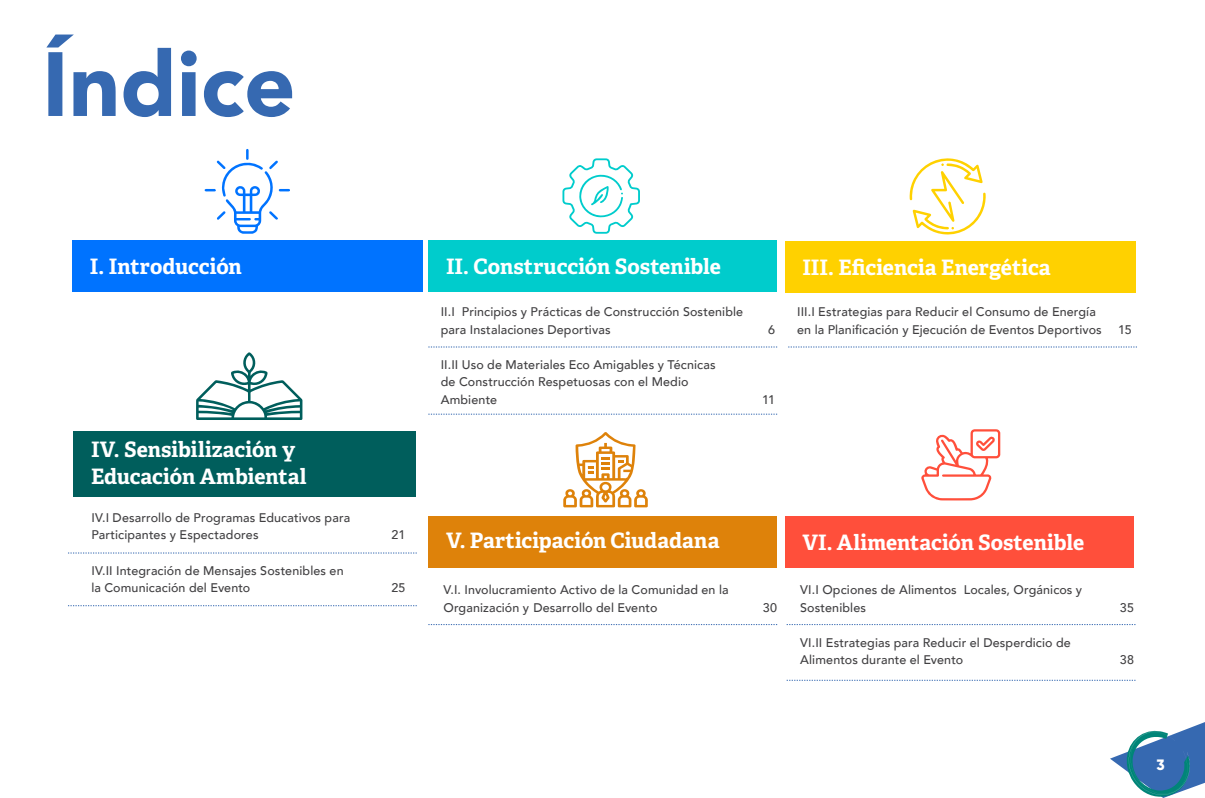
<style>
.page{position:relative;width:1205px;height:798px;background:#fff}
.page>*{position:absolute;margin:0;border:0;box-sizing:border-box;transform-origin:0 0}
.t1{font:900 90px "Avenir";color:#3669b1}
.t2{font:700 21.25px/27.5px "Adelle";color:#fff}
.t3{font:800 15px "Gilroy";color:#fff}
.t4{font:500 12.5px/17.5px "Avenir";letter-spacing:.01em;color:#414042}
</style>
<div class="page">
<svg style="left:1110px;top:722px;width:95px;height:75px"></svg>
<div style="left:72px;top:240px;width:350px;height:51px;background:#0073ff"></div>
<div style="left:428px;top:240px;width:349px;height:51px;background:#0cc"></div>
<div style="left:784px;top:241px;width:351px;height:51px;background:#ffd100"></div>
<svg style="left:562px;top:158px;width:78px;height:76px"></svg>
<svg style="left:205px;top:149px;width:85px;height:85px"></svg>
<svg style="left:909px;top:158px;width:77px;height:77px"></svg>
<div style="left:73px;top:431px;width:342px;height:65px;background:#005e5c"></div>
<div style="left:428px;top:516px;width:349px;height:51px;background:#de820a"></div>
<div style="left:784px;top:516px;width:349px;height:51px;background:#ff4f3b"></div>
<svg style="left:196px;top:352px;width:106px;height:68px"></svg>
<svg style="left:563px;top:432px;width:85px;height:75px"></svg>
<svg style="left:921px;top:429px;width:79px;height:71px"></svg>
<svg style="left:428px;top:346px;width:349px;height:1px"></svg>
<svg style="left:428px;top:414px;width:349px;height:1px"></svg>
<svg style="left:428px;top:624px;width:349px;height:1px"></svg>
<svg style="left:68px;top:552px;width:349px;height:1px"></svg>
<svg style="left:68px;top:605px;width:349px;height:1px"></svg>
<svg style="left:788px;top:346px;width:349px;height:1px"></svg>
<svg style="left:786px;top:624px;width:349px;height:1px"></svg>
<svg style="left:786px;top:679px;width:349px;height:1px"></svg>
<h1 class="t1" style="left:42px;top:7px;width:255px">Índice</h1>
<h2 class="t2" style="left:90px;top:253px;width:153px">I. Introducción</h2>
<h2 class="t2" style="left:446px;top:253px;width:276px">II. Construcción Sostenible</h2>
<h2 class="t2" style="left:802px;top:253px;width:250px">III. Eficiencia Energética</h2>
<p class="t4" style="left:441px;top:302px;width:304px">II.I Principios y Prácticas de Construcción Sostenible para Instalaciones Deportivas</p>
<p class="t4" style="left:797px;top:302px;width:306px">III.I Estrategias para Reducir el Consumo de Energía en la Planificación y Ejecución de Eventos Deportivos</p>
<p class="t4" style="left:768px;top:320px;width:8px">6</p>
<h2 class="t2" style="left:91px;top:435px;width:217px">IV. Sensibilización y<br>Educación Ambiental</h2>
<p class="t4" style="left:91px;top:508px;width:260px">IV.I Desarrollo de Programas Educativos para<br>Participantes y Espectadores</p>
<p class="t4" style="left:91px;top:560px;width:254px">IV.II Integración de Mensajes Sostenibles en la Comunicación del Evento</p>
<p class="t4" style="left:441px;top:355px;width:276px">II.II Uso de Materiales Eco Amigables y Técnicas de Construcción Respetuosas con el Medio<br>Ambiente</p>
<p class="t4" style="left:762px;top:390px;width:14px">11</p>
<p class="t4" style="left:392px;top:525px;width:15px">21</p>
<p class="t4" style="left:391px;top:578px;width:16px">25</p>
<h2 class="t2" style="left:446px;top:527px;width:275px">V. Participación Ciudadana</h2>
<h2 class="t2" style="left:802px;top:529px;width:283px">VI. Alimentación Sostenible</h2>
<p class="t4" style="left:800px;top:580px;width:283px">VI.I Opciones de Alimentos Locales, Orgánicos y<br>Sostenibles</p>
<p class="t4" style="left:443px;top:580px;width:287px">V.I. Involucramiento Activo de la Comunidad en la<br>Organización y Desarrollo del Evento</p>
<p class="t4" style="left:763px;top:597px;width:16px">30</p>
<p class="t4" style="left:800px;top:632px;width:272px">VI.II Estrategias para Reducir el Desperdicio de<br>Alimentos durante el Evento</p>
<p class="t4" style="left:1118px;top:320px;width:15px">15</p>
<p class="t4" style="left:1120px;top:597px;width:16px">35</p>
<p class="t4" style="left:1120px;top:650px;width:16px">38</p>
<p class="t3" style="left:1156px;top:754px;width:10px">3</p>
</div>
